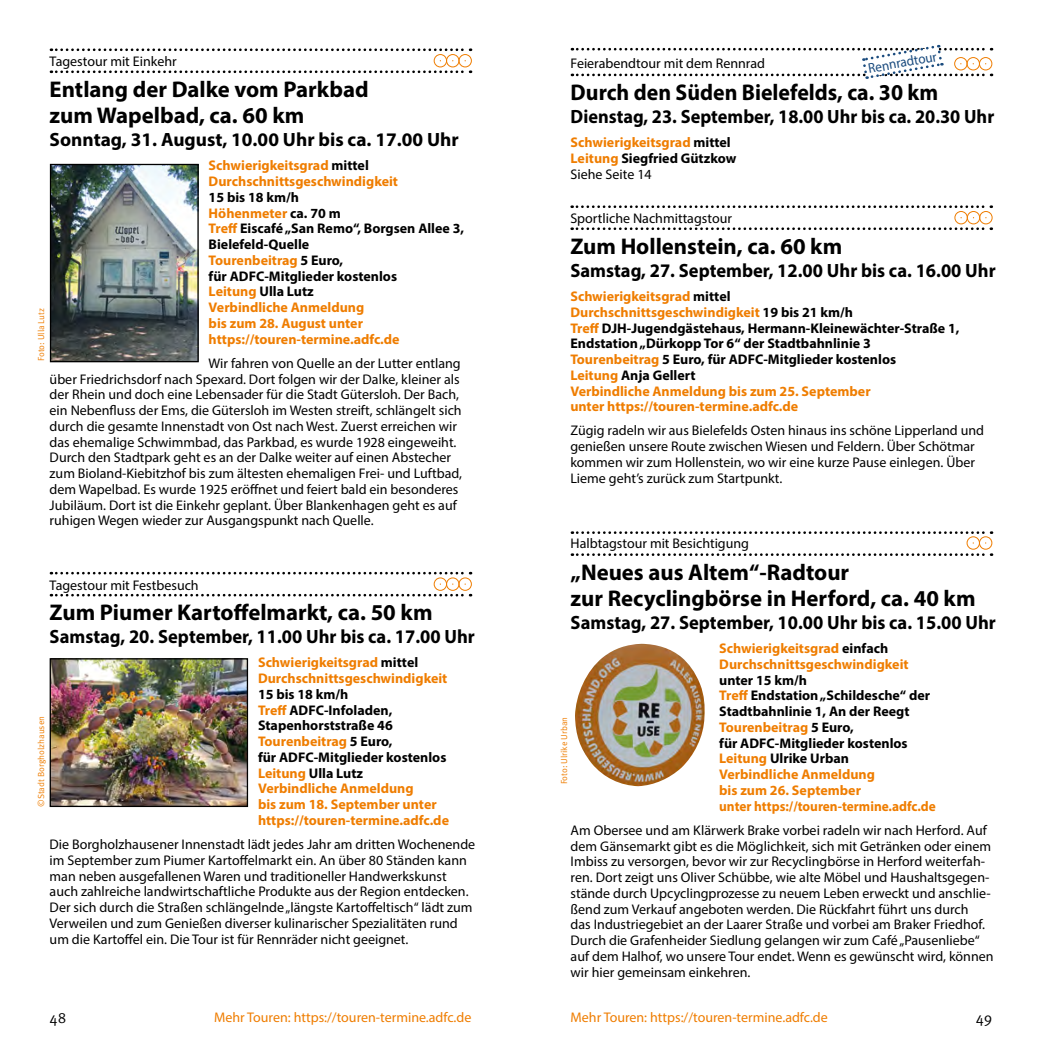
<style>
.page{position:relative;width:1042px;height:1042px;background:#fff}
.page>*{position:absolute;margin:0;border:0;box-sizing:border-box;transform-origin:0 0}
.t1{font:700 22.75px/26.2px "Myriad Pro";color:#000}
.t2{font:700 22.75px "Myriad Pro";color:#000;scale:.96 1}
.t3{font:700 19.25px "Myriad Pro";color:#000;scale:.96 1}
.t4{font:700 19.25px "Myriad Pro";color:#000;scale:.95 1}
.t5{font:700 19.25px "Myriad Pro";color:#000}
.t6{font:14.88px "Meta Pro Norm";color:#000}
.t7{font:14px/15.8px "Myriad Pro";color:#000}
.t8{font:700 14px/15.8px "Myriad Pro";color:#ef7d00}
.t9{font:700 14px/15.8px "Myriad Pro";color:#000}
.t10{font:14px "Myriad Pro";color:#ef7d00}
.t11{font:14px "Myriad Pro";color:#1a4b7e;scale:.94 1}
.t12{font:8.75px "Meta Pro Norm";color:#ef7d00}
.s1{color:#000}
.s2{font-weight:400;color:#000}
.s3{color:#ef7d00}
</style>
<div class="page">
<svg style="left:572px;top:227px;width:420px;height:3px"></svg>
<svg style="left:572px;top:205px;width:420px;height:3px"></svg>
<svg style="left:572px;top:531px;width:420px;height:3px"></svg>
<svg style="left:572px;top:553px;width:420px;height:3px"></svg>
<div style="left:966px;top:536px;width:14px;height:14px;border:1px solid #ef7d00;border-radius:50%"></div>
<div style="left:979px;top:536px;width:13px;height:14px;border:1px solid #ef7d00;border-radius:50%"></div>
<div style="left:954px;top:211px;width:14px;height:13px;border:1px solid #ef7d00;border-radius:50%"></div>
<div style="left:967px;top:211px;width:13px;height:13px;border:1px solid #ef7d00;border-radius:50%"></div>
<div style="left:979px;top:211px;width:13px;height:13px;border:1px solid #ef7d00;border-radius:50%"></div>
<svg style="left:51px;top:70px;width:420px;height:3px"></svg>
<svg style="left:51px;top:48px;width:420px;height:3px"></svg>
<div style="left:434px;top:54px;width:13px;height:13px;border:1px solid #ef7d00;border-radius:50%"></div>
<div style="left:446px;top:54px;width:13px;height:13px;border:1px solid #ef7d00;border-radius:50%"></div>
<div style="left:458px;top:54px;width:14px;height:13px;border:1px solid #ef7d00;border-radius:50%"></div>
<img style="left:52px;top:166px;width:145px;height:194px">
<div style="left:50px;top:164px;width:149px;height:198px;border:1px solid #000"></div>
<svg style="left:51px;top:594px;width:420px;height:2px"></svg>
<svg style="left:51px;top:572px;width:420px;height:2px"></svg>
<div style="left:434px;top:577px;width:13px;height:14px;border:1px solid #ef7d00;border-radius:50%"></div>
<div style="left:446px;top:577px;width:13px;height:14px;border:1px solid #ef7d00;border-radius:50%"></div>
<div style="left:458px;top:577px;width:14px;height:14px;border:1px solid #ef7d00;border-radius:50%"></div>
<img style="left:52px;top:660px;width:194px;height:145px">
<div style="left:50px;top:658px;width:198px;height:149px;border:1px solid #000"></div>
<svg style="left:572px;top:44px;width:420px;height:35px"></svg>
<img style="left:575px;top:644px;width:130px;height:142px">
<p class="t7" style="left:50px;top:53px;width:129px">Tagestour mit Einkehr</p>
<h1 class="t1" style="left:50px;top:75px;width:320px">Entlang der Dalke vom Parkbad zum Wapelbad, ca. 60 km</h1>
<h2 class="t5" style="left:50px;top:127px;width:411px">Sonntag, 31. August, 10.00 Uhr bis ca. 17.00 Uhr</h2>
<p class="t8" style="left:209px;top:157px;width:191px">Schwierigkeitsgrad <span class="s1">mittel<br></span>Durchschnittsgeschwindigkeit</p>
<p class="t8" style="left:209px;top:189px;width:257px"><span class="s1">15 bis 18 km/h<br></span>Höhenmeter <span class="s1">ca. 70 m<br></span>Treff <span class="s1">Eiscafé „San Remo“, Borgsen Allee 3,<br>Bielefeld-Quelle<br></span>Tourenbeitrag <span class="s1">5 Euro,<br>für ADFC-Mitglieder kostenlos<br></span>Leitung <span class="s1">Ulla Lutz<br></span>Verbindliche Anmeldung<br>bis zum 28. August unter https://touren-termine.adfc.de</p>
<p class="t7" style="left:50px;top:355px;width:414px;text-indent:159px">Wir fahren von Quelle an der Lutter entlang über Friedrichsdorf nach Spexard. Dort folgen wir der Dalke, kleiner als der Rhein und doch eine Lebensader für die Stadt Gütersloh. Der Bach, ein Nebenfluss der Ems, die Gütersloh im Westen streift, schlängelt sich durch die gesamte Innenstadt von Ost nach West. Zuerst erreichen wir das ehemalige Schwimmbad, das Parkbad, es wurde 1928 eingeweiht.<br>Durch den Stadtpark geht es an der Dalke weiter auf einen Abstecher zum Bioland-Kiebitzhof bis zum ältesten ehemaligen Frei- und Luftbad, dem Wapelbad. Es wurde 1925 eröffnet und feiert bald ein besonderes Jubiläum. Dort ist die Einkehr geplant. Über Blankenhagen geht es auf ruhigen Wegen wieder zur Ausgangspunkt nach Quelle.</p>
<p class="t12" style="left:34px;top:361px;width:55px;rotate:-90deg">Foto: Ulla Lutz</p>
<p class="t7" style="left:50px;top:577px;width:151px">Tagestour mit Festbesuch</p>
<h1 class="t1" style="left:50px;top:598px;width:384px">Zum Piumer Kartoffelmarkt, ca. 50 km</h1>
<h2 class="t3" style="left:50px;top:624px;width:444px">Samstag, 20. September, 11.00 Uhr bis ca. 17.00 Uhr</h2>
<p class="t8" style="left:258px;top:654px;width:191px">Schwierigkeitsgrad <span class="s1">mittel<br></span>Durchschnittsgeschwindigkeit</p>
<p class="t8" style="left:258px;top:686px;width:193px"><span class="s1">15 bis 18 km/h<br></span>Treff <span class="s1">ADFC-Infoladen,<br>Stapenhorststraße 46<br></span>Tourenbeitrag <span class="s1">5 Euro,<br>für ADFC-Mitglieder kostenlos<br></span>Leitung <span class="s1">Ulla Lutz<br></span>Verbindliche Anmeldung<br>bis zum 18. September unter https://touren-termine.adfc.de</p>
<p class="t7" style="left:50px;top:836px;width:427px">Die Borgholzhausener Innenstadt lädt jedes Jahr am dritten Wochenende im September zum Piumer Kartoffelmarkt ein. An über 80 Ständen kann man neben ausgefallenen Waren und traditioneller Handwerkskunst auch zahlreiche landwirtschaftliche Produkte aus der Region entdecken.<br>Der sich durch die Straßen schlängelnde „längste Kartoffeltisch“ lädt zum Verweilen und zum Genießen diverser kulinarischer Spezialitäten rund um die Kartoffel ein. Die Tour ist für Rennräder nicht geeignet.</p>
<p class="t12" style="left:34px;top:807px;width:93px;rotate:-90deg">©Stadt Borgholzhausen</p>
<p class="t11" style="left:867px;top:60px;width:75px;rotate:-10deg">Rennradtour</p>
<p class="t7" style="left:570px;top:55px;width:196px">Feierabendtour mit dem Rennrad</p>
<h1 class="t2" style="left:570px;top:77px;width:385px">Durch den Süden Bielefelds, ca. 30 km</h1>
<h2 class="t4" style="left:570px;top:104px;width:447px">Dienstag, 23. September, 18.00 Uhr bis ca. 20.30 Uhr</h2>
<p class="t8" style="left:570px;top:134px;width:167px">Schwierigkeitsgrad <span class="s1">mittel<br></span>Leitung <span class="s1">Siegfried Gützkow<br></span><span class="s2">Siehe Seite 14</span></p>
<p class="t7" style="left:570px;top:210px;width:163px">Sportliche Nachmittagstour</p>
<h1 class="t1" style="left:570px;top:232px;width:273px">Zum Hollenstein, ca. 60 km</h1>
<h2 class="t3" style="left:570px;top:258px;width:444px">Samstag, 27. September, 12.00 Uhr bis ca. 16.00 Uhr</h2>
<p class="t9" style="left:570px;top:288px;width:391px"><span class="s3">Schwierigkeitsgrad</span> mittel<br><span class="s3">Durchschnittsgeschwindigkeit</span> 19 bis 21 km/h<br><span class="s3">Treff</span> DJH-Jugendgästehaus, Hermann-Kleinewächter-Straße 1, Endstation „Dürkopp Tor 6“ der Stadtbahnlinie 3<br><span class="s3">Tourenbeitrag</span> 5 Euro, für ADFC-Mitglieder kostenlos<br><span class="s3">Leitung</span> Anja Gellert<br><span class="s3">Verbindliche Anmeldung bis zum 25. September<br>unter https://touren-termine.adfc.de</span></p>
<p class="t7" style="left:570px;top:423px;width:415px">Zügig radeln wir aus Bielefelds Osten hinaus ins schöne Lipperland und genießen unsere Route zwischen Wiesen und Feldern. Über Schötmar kommen wir zum Hollenstein, wo wir eine kurze Pause einlegen. Über Lieme geht’s zurück zum Startpunkt.</p>
<p class="t7" style="left:570px;top:535px;width:180px">Halbtagstour mit Besichtigung</p>
<h1 class="t1" style="left:570px;top:558px;width:407px">„Neues aus Altem“-Radtour<br>zur Recyclingbörse in Herford, ca. 40 km</h1>
<h2 class="t3" style="left:570px;top:610px;width:444px">Samstag, 27. September, 10.00 Uhr bis ca. 15.00 Uhr</h2>
<p class="t8" style="left:719px;top:640px;width:191px">Schwierigkeitsgrad <span class="s1">einfach<br></span>Durchschnittsgeschwindigkeit</p>
<p class="t9" style="left:719px;top:671px;width:218px">unter 15 km/h<br><span class="s3">Treff</span> Endstation „Schildesche“ der<br>Stadtbahnlinie 1, An der Reegt<br><span class="s3">Tourenbeitrag</span> 5 Euro,<br>für ADFC-Mitglieder kostenlos<br><span class="s3">Leitung</span> Ulrike Urban<br><span class="s3">Verbindliche Anmeldung<br>bis zum 26. September<br>unter https://touren-termine.adfc.de</span></p>
<p class="t7" style="left:570px;top:822px;width:424px">Am Obersee und am Klärwerk Brake vorbei radeln wir nach Herford. Auf dem Gänsemarkt gibt es die Möglichkeit, sich mit Getränken oder einem Imbiss zu versorgen, bevor wir zur Recyclingbörse in Herford weiterfah&shy;ren. Dort zeigt uns Oliver Schübbe, wie alte Möbel und Haushaltsgegen&shy;stände durch Upcyclingprozesse zu neuem Leben erweckt und anschlie&shy;ßend zum Verkauf angeboten werden. Die Rückfahrt führt uns durch<br>das Industriegebiet an der Laarer Straße und vorbei am Braker Friedhof.<br>Durch die Grafenheider Siedlung gelangen wir zum Café „Pausenliebe“ auf dem Halhof, wo unsere Tour endet. Wenn es gewünscht wird, können wir hier gemeinsam einkehren.</p>
<p class="t12" style="left:558px;top:784px;width:69px;rotate:-90deg">Foto: Ulrike Urban</p>
<p class="t6" style="left:50px;top:1006px;width:18px">48</p>
<p class="t10" style="left:214px;top:1009px;width:259px">Mehr Touren: https://touren-termine.adfc.de</p>
<p class="t10" style="left:570px;top:1009px;width:259px">Mehr Touren: https://touren-termine.adfc.de</p>
<p class="t6" style="left:976px;top:1006px;width:18px">49</p>
</div>
